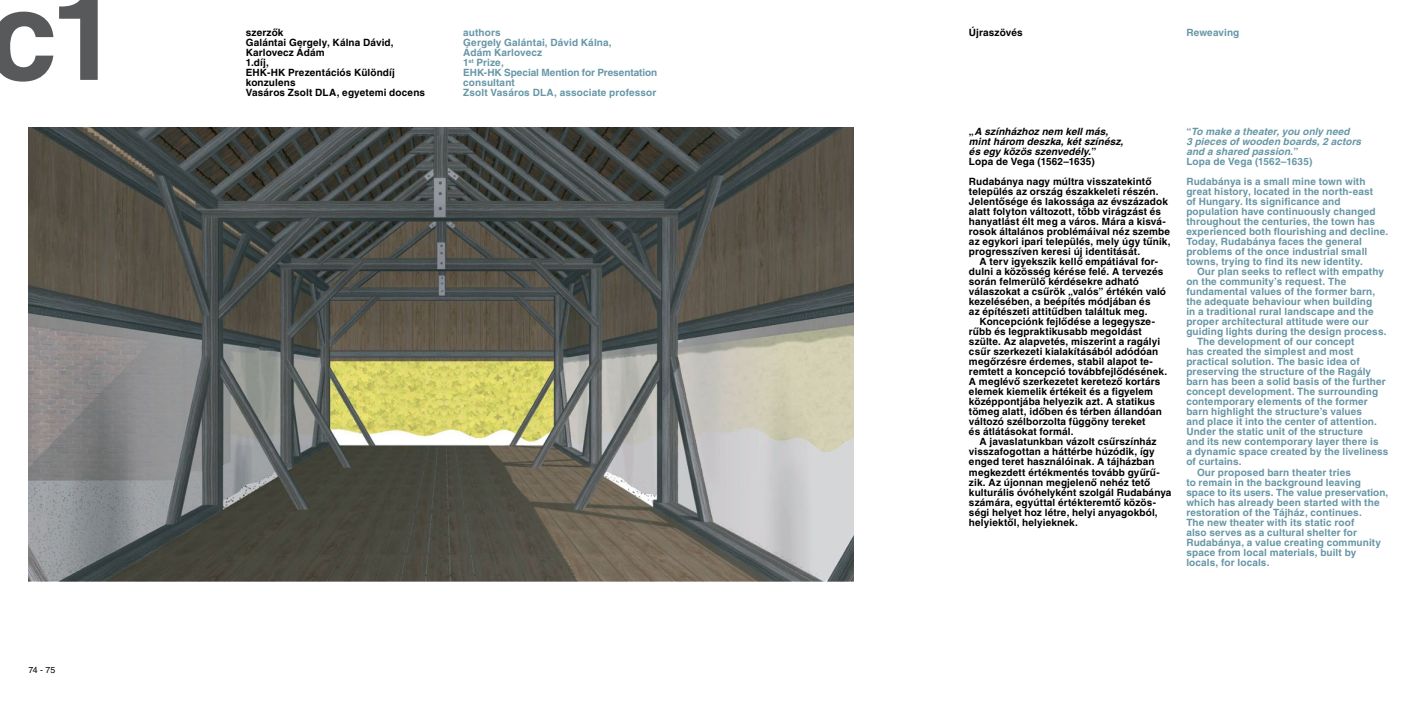
<style>
.page{position:relative;width:1418px;height:709px;background:#fff}
.page>*{position:absolute;margin:0;border:0;box-sizing:border-box;transform-origin:0 0}
.t1{font:700 125px "Helvetica CE";color:#58595b}
.t2{font:700 10px/10px "Helvetica CE";letter-spacing:.015em;color:#6796a6}
.t3{font:700 10px/10px "Helvetica CE";letter-spacing:.015em;color:#000}
.t4{font:italic 700 10px/10px "Helvetica CE";letter-spacing:.01em;color:#6796a6}
.t5{font:italic 700 10px/10px "Helvetica CE";letter-spacing:.01em;color:#000}
.t6{font:8.75px "Helvetica CE";color:#000}
.s1{font-style:normal}
</style>
<div class="page">
<img style="left:28px;top:128px;width:825px;height:453px">
<h1 class="t1" style="left:-12px;top:-40px;width:134px">c1</h1>
<p class="t6" style="left:28px;top:665px;width:28px">74 - 75</p>
<p class="t3" style="left:246px;top:27px;width:181px">szerzők<br>Galántai Gergely, Kálna Dávid,<br>Karlovecz Ádám<br>1.díj,<br>EHK-HK Prezentációs Különdíj konzulens<br>Vasáros Zsolt DLA, egyetemi docens</p>
<p class="t3" style="left:969px;top:27px;width:55px">Újraszövés</p>
<p class="t2" style="left:1186px;top:27px;width:54px">Reweaving</p>
<p class="t5" style="left:969px;top:127px;width:156px"><span class="s1">„</span>A színházhoz nem kell más, mint három deszka, két színész, és egy közös szenvedély.<span class="s1">”<br>Lopa de Vega (1562–1635)</span></p>
<p class="t3" style="left:969px;top:177px;width:203px">Rudabánya nagy múltra visszatekintő település az ország északkeleti részén.<br>Jelentősége és lakossága az évszázadok alatt folyton változott, több virágzást és hanyatlást élt meg a város. Mára a kisvá&shy;rosok általános problémáival néz szembe az egykori ipari település, mely úgy tűnik, progresszíven keresi új identitását.</p>
<p class="t3" style="left:969px;top:257px;width:199px;text-indent:11px">A terv igyekszik kellő empátiával for&shy;dulni a közösség kérése felé. A tervezés során felmerülő kérdésekre adható válaszokat a csűrök „valós” értékén való kezelésében, a beépítés módjában és<br>az építészeti attitűdben találtuk meg.</p>
<p class="t3" style="left:969px;top:317px;width:200px;text-indent:11px">Koncepciónk fejlődése a legegysze&shy;rűbb és legpraktikusabb megoldást szülte. Az alapvetés, miszerint a ragályi csűr szerkezeti kialakításából adódóan megőrzésre érdemes, stabil alapot te&shy;remtett a koncepció továbbfejlődésének.<br>A meglévő szerkezetet keretező kortárs elemek kiemelik értékeit és a figyelem középpontjába helyezik azt. A statikus tömeg alatt, időben és térben állandóan változó szélborzolta függöny tereket<br>és átlátásokat formál.</p>
<p class="t3" style="left:969px;top:437px;width:204px;text-indent:11px">A javaslatunkban vázolt csűrszínház visszafogottan a háttérbe húzódik, így enged teret használóinak. A tájházban megkezdett értékmentés tovább gyűrű&shy;zik. Az újonnan megjelenő nehéz tető kulturális óvóhelyként szolgál Rudabánya számára, egyúttal értékteremtő közös&shy;ségi helyet hoz létre, helyi anyagokból, helyiektől, helyieknek.</p>
<p class="t2" style="left:463px;top:27px;width:196px">authors<br>Gergely Galántai, Dávid Kálna,<br>Ádám Karlovecz<br>1<sup>st</sup> Prize,<br>EHK-HK Special Mention for Presentation consultant<br>Zsolt Vasáros DLA, associate professor</p>
<p class="t4" style="left:1186px;top:127px;width:176px"><span class="s1">“</span>To make a theater, you only need<br>3 pieces of wooden boards, 2 actors and a shared passion.<span class="s1">”<br>Lopa de Vega (1562–1635)</span></p>
<p class="t2" style="left:1186px;top:177px;width:203px">Rudabánya is a small mine town with great history, located in the north-east<br>of Hungary. Its significance and population have continuously changed throughout the centuries, the town has experienced both flourishing and decline.<br>Today, Rudabánya faces the general problems of the once industrial small towns, trying to find its new identity.</p>
<p class="t2" style="left:1196px;top:267px;width:188px">Our plan seeks to reflect with empathy</p>
<p class="t2" style="left:1186px;top:277px;width:161px">on the community’s request. The</p>
<p class="t2" style="left:1186px;top:287px;width:190px">fundamental values of the former barn,</p>
<p class="t2" style="left:1186px;top:297px;width:187px">the adequate behaviour when building</p>
<p class="t2" style="left:1186px;top:307px;width:189px">in a traditional rural landscape and the</p>
<p class="t2" style="left:1186px;top:317px;width:184px">proper architectural attitude were our</p>
<p class="t2" style="left:1186px;top:327px;width:202px">guiding lights during the design process.</p>
<p class="t2" style="left:1196px;top:337px;width:159px">The development of our concept</p>
<p class="t2" style="left:1186px;top:347px;width:169px">has created the simplest and most</p>
<p class="t2" style="left:1186px;top:357px;width:175px">practical solution. The basic idea of</p>
<p class="t2" style="left:1186px;top:367px;width:186px">preserving the structure of the Ragály</p>
<p class="t2" style="left:1186px;top:377px;width:201px">barn has been a solid basis of the further</p>
<p class="t2" style="left:1186px;top:387px;width:193px">concept development. The surrounding</p>
<p class="t2" style="left:1186px;top:397px;width:183px">contemporary elements of the former</p>
<p class="t2" style="left:1186px;top:407px;width:177px">barn highlight the structure’s values</p>
<p class="t2" style="left:1186px;top:417px;width:192px">and place it into the center of attention.</p>
<p class="t2" style="left:1186px;top:427px;width:178px">Under the static unit of the structure</p>
<p class="t2" style="left:1186px;top:437px;width:194px">and its new contemporary layer there is</p>
<p class="t2" style="left:1186px;top:447px;width:204px">a dynamic space created by the liveliness</p>
<p class="t2" style="left:1186px;top:457px;width:57px">of curtains.</p>
<p class="t2" style="left:1196px;top:467px;width:155px">Our proposed barn theater tries</p>
<p class="t2" style="left:1186px;top:477px;width:176px">to remain in the background leaving</p>
<p class="t2" style="left:1186px;top:487px;width:203px">space to its users. The value preservation,</p>
<p class="t2" style="left:1186px;top:497px;width:195px">which has already been started with the</p>
<p class="t2" style="left:1186px;top:507px;width:177px">restoration of the Tájház, continues.</p>
<p class="t2" style="left:1186px;top:517px;width:169px">The new theater with its static roof</p>
<p class="t2" style="left:1186px;top:527px;width:172px">also serves as a cultural shelter for</p>
<p class="t2" style="left:1186px;top:537px;width:196px">Rudabánya, a value creating community</p>
<p class="t2" style="left:1186px;top:547px;width:171px">space from local materials, built by</p>
<p class="t2" style="left:1186px;top:557px;width:85px">locals, for locals.</p>
</div>
